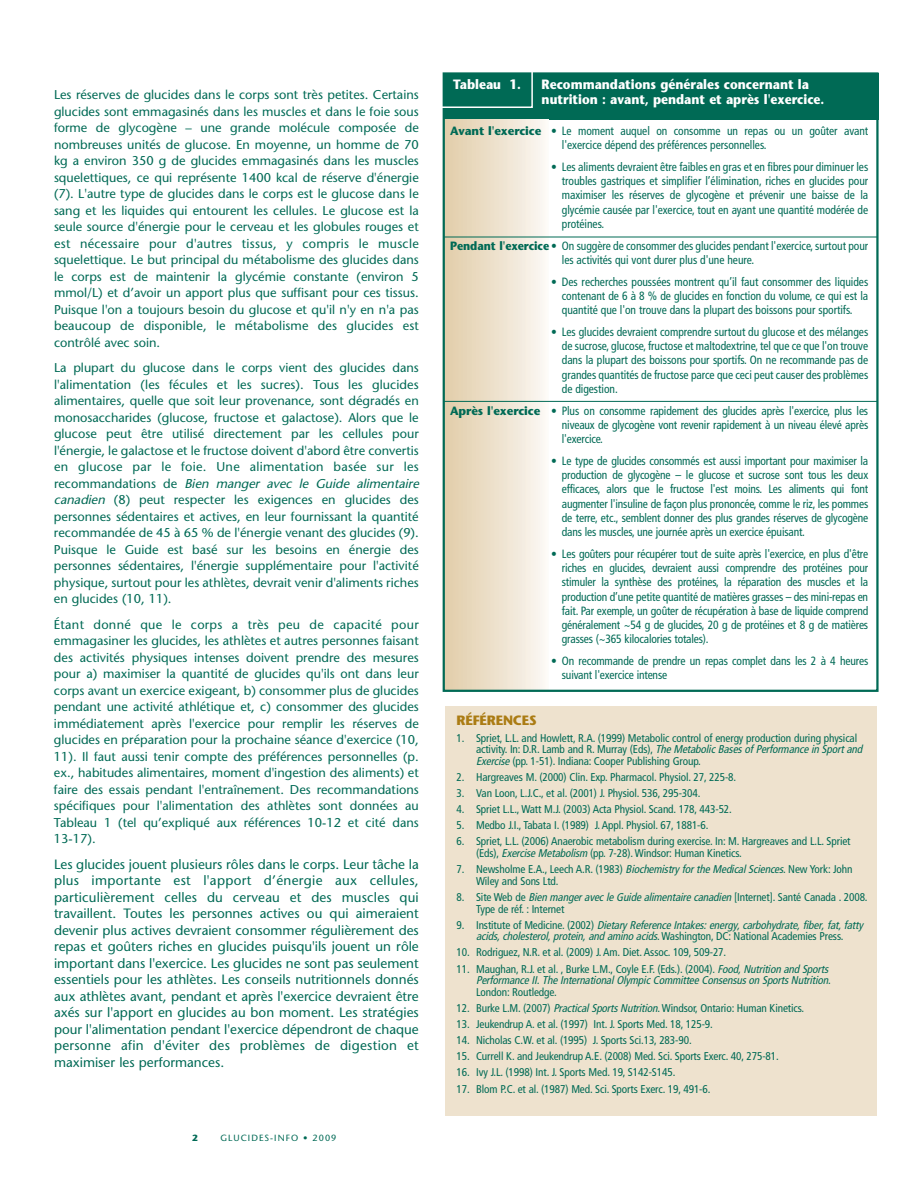
<style>
.page{position:relative;width:918px;height:1188px;background:#fff}
.page>*{position:absolute;margin:0;border:0;box-sizing:border-box;transform-origin:0 0}
.t1{font:500 13.5px/16.5px "Stone Sans Std";letter-spacing:.005em;color:#006a55;text-align:justify}
.t2{font:700 13.5px/15px "Stone Sans Std";color:#fff;scale:.9 1}
.t3{font:700 13.5px "Stone Sans Std";letter-spacing:-.015em;color:#ab7c14}
.t4{font:500 12.75px/16.5px "Stone Sans Std";color:#006a55;text-align:justify}
.t5{font:condensed 12px/14.2px "Frutiger LT Std";letter-spacing:-.005em;color:#006a55;text-align:justify;scale:.96 1}
.t6{font:condensed 11.25px/11.7px "Frutiger LT Std";letter-spacing:-.01em;color:#006a55}
.t7{font:italic condensed 11.25px/11.7px "Frutiger LT Std";letter-spacing:-.01em;color:#006a55;text-align:center}
.t8{font:500 9px "Stone Sans Std";letter-spacing:.115em;color:#006a55}
.t9{font:700 9px "Stone Sans Std";color:#006a55}
.s1{font-style:italic}
.s2{font-family:"Stone Sans Std";font-weight:700;font-stretch:normal}
.s3{font-style:normal}
</style>
<div class="page">
<div style="left:444px;top:73px;width:435px;height:47px;background:#006a55"></div>
<div style="left:444px;top:119px;width:105px;height:572px;background:linear-gradient(to right,#e1cca8,#fbf9f5)"></div>
<hr style="left:444px;top:401px;width:434px;height:1px;background:#006a55">
<hr style="left:443px;top:237px;width:435px;height:1px;background:#006a55">
<div style="left:443px;top:72px;width:436px;height:620px;border:2px solid #006a55"></div>
<div style="left:435px;top:58px;width:98px;height:50px;border:2px solid #fff"></div>
<div style="left:446px;top:706px;width:431px;height:410px;background:#eee2ce"></div>
<p class="t4" style="left:54px;top:88px;width:366px">Les réserves de glucides dans le corps sont très petites. Certains glucides sont emmagasinés dans les muscles et dans le foie sous forme de glycogène – une grande molécule composée de nombreuses unités de glucose. En moyenne, un homme de 70 kg a environ 350 g de glucides emmagasinés dans les muscles squelettiques, ce qui représente 1400 kcal de réserve d'énergie (7). L'autre type de glucides dans le corps est le glucose dans le sang et les liquides qui entourent les cellules. Le glucose est la seule source d'énergie pour le cerveau et les globules rouges et est nécessaire pour d'autres tissus, y compris le muscle squelettique. Le but principal du métabolisme des glucides dans le corps est de maintenir la glycémie constante (environ 5 mmol/L) et d’avoir un apport plus que suffisant pour ces tissus.<br>Puisque l'on a toujours besoin du glucose et qu'il n'y en n'a pas beaucoup de disponible, le métabolisme des glucides est contrôlé avec soin.</p>
<p class="t4" style="left:54px;top:361px;width:369px;text-align:left">La plupart du glucose dans le corps vient des glucides dans l'alimentation (les fécules et les sucres). Tous les glucides alimentaires, quelle que soit leur provenance, sont dégradés en monosaccharides (glucose, fructose et galactose). Alors que le glucose peut être utilisé directement par les cellules pour l'énergie, le galactose et le fructose doivent d'abord être convertis en glucose par le foie. Une alimentation basée sur les re c o m m a n d a t i o n s d e <span class="s1">Bien manger avec le Guide alimentaire canadien</span> (8) peut respecter les exigences en glucides des personnes sédentaires et actives, en leur fournissant la quantité recommandée de 45 à 65 % de l'énergie venant des glucides (9).<br>Puisque le Guide est basé sur les besoins en énergie des personnes sédentaires, l'énergie supplémentaire pour l'activité physique, surtout pour les athlètes, devrait venir d'aliments riches en glucides (10, 11).</p>
<p class="t4" style="left:54px;top:618px;width:366px">Étant donné que le corps a très peu de capacité pour emmagasiner les glucides, les athlètes et autres personnes faisant des activités physiques intenses doivent prendre des mesures pour a) maximiser la quantité de glucides qu'ils ont dans leur corps avant un exercice exigeant, b) consommer plus de glucides pendant une activité athlétique et, c) consommer des glucides immédiatement après l'exercice pour remplir les réserves de glucides en préparation pour la prochaine séance d'exercice (10, 11). Il faut aussi tenir compte des préférences personnelles (p. ex., habitudes alimentaires, moment d'ingestion des aliments) et faire des essais pendant l'entraînement. Des recommandations spécifiques pour l'alimentation des athlètes sont données au Tableau 1 (tel qu’expliqué aux références 10-12 et cité dans 13-17).</p>
<p class="t1" style="left:54px;top:857px;width:366px">Les glucides jouent plusieurs rôles dans le corps. Leur tâche la plus importante est l'apport d’énergie aux cellules, particulièrement celles du cerveau et des muscles qui travaillent. Toutes les personnes actives ou qui aimeraient devenir plus actives devraient consommer régulièrement des repas et goûters riches en glucides puisqu'ils jouent un rôle important dans l'exercice. Les glucides ne sont pas seulement essentiels pour les athlètes. Les conseils nutritionnels donnés aux athlètes avant, pendant et après l'exercice devraient être axés sur l'apport en glucides au bon moment. Les stratégies pour l'alimentation pendant l'exercice dépendront de chaque personne afin d'éviter des problèmes de digestion et maximiser les performances.</p>
<p class="t9" style="left:192px;top:1134px;width:7px">2</p>
<p class="t8" style="left:220px;top:1134px;width:117px">GLUCIDES-INFO • 2009</p>
<p class="t2" style="left:453px;top:78px;width:77px">Tableau 1.</p>
<p class="t2" style="left:542px;top:78px;width:316px">Recommandations générales concernant la nutrition : avant, pendant et après l'exercice.</p>
<p class="t5" style="left:562px;top:125px;width:321px;text-indent:-112px"><span class="s2">Avant l'exercice</span> • Le moment auquel on consomme un repas ou un goûter avant l'exercice dépend des préférences personnelles.</p>
<p class="t5" style="left:562px;top:161px;width:321px;text-indent:-11px">• Les aliments devraient être faibles en gras et en fibres pour diminuer les troubles gastriques et simplifier l’élimination, riches en glucides pour maximiser les réserves de glycogène et prévenir une baisse de la glycémie causée par l'exercice, tout en ayant une quantité modérée de protéines.</p>
<p class="t5" style="left:450px;top:239px;width:437px;text-align:center"><span class="s2">Pendant l'exercice</span> • On suggère de consommer des glucides pendant l'exercice, surtout pour les activités qui vont durer plus d'une heure.</p>
<p class="t5" style="left:562px;top:275px;width:321px;text-indent:-11px">• Des recherches poussées montrent qu’il faut consommer des liquides contenant de 6 à 8 % de glucides en fonction du volume, ce qui est la quantité que l'on trouve dans la plupart des boissons pour sportifs.</p>
<p class="t5" style="left:562px;top:326px;width:321px;text-indent:-11px">• Les glucides devraient comprendre surtout du glucose et des mélanges de sucrose, glucose, fructose et maltodextrine, tel que ce que l'on trouve dans la plupart des boissons pour sportifs. On ne recommande pas de grandes quantités de fructose parce que ceci peut causer des problèmes de digestion.</p>
<p class="t5" style="left:562px;top:404px;width:321px;text-indent:-112px"><span class="s2">Après l'exercice</span> • Plus on consomme rapidement des glucides après l'exercice, plus les niveaux de glycogène vont revenir rapidement à un niveau élevé après l'exercice.</p>
<p class="t5" style="left:562px;top:455px;width:321px;text-indent:-11px">• Le type de glucides consommés est aussi important pour maximiser la production de glycogène – le glucose et sucrose sont tous les deux efficaces, alors que le fructose l'est moins. Les aliments qui font augmenter l'insuline de façon plus prononcée, comme le riz, les pommes de terre, etc., semblent donner des plus grandes réserves de glycogène dans les muscles, une journée après un exercice épuisant.</p>
<p class="t5" style="left:562px;top:548px;width:321px;text-indent:-11px">• Les goûters pour récupérer tout de suite après l'exercice, en plus d'être riches en glucides, devraient aussi comprendre des protéines pour stimuler la synthèse des protéines, la réparation des muscles et la production d’une petite quantité de matières grasses – des mini-repas en fait. Par exemple, un goûter de récupération à base de liquide comprend généralement ~54 g de glucides, 20 g de protéines et 8 g de matières grasses (~365 kilocalories totales).</p>
<p class="t5" style="left:562px;top:655px;width:321px;text-indent:-11px">• On recommande de prendre un repas complet dans les 2 à 4 heures suivant l'exercice intense</p>
<p class="t3" style="left:457px;top:716px;width:82px">RÉFÉRENCES</p>
<p class="t6" style="left:476px;top:733px;width:390px;text-indent:-19px">1. Spriet, L.L. and Howlett, R.A. (1999) Metabolic control of energy production during physical a c t i v i ty. I n : D. R . L a m b a n d R . M u r r a y ( E d s ) , <span class="s1">The MetabolicBasesof Performance in Sportand<br>Exercise</span>(pp. 1-51). Indiana: Cooper Publishing Group.</p>
<p class="t6" style="left:457px;top:772px;width:281px">2. Hargreaves M. (2000) Clin. Exp. Pharmacol. Physiol. 27, 225-8.</p>
<p class="t6" style="left:457px;top:788px;width:245px">3. Van Loon, L.J.C., et al. (2001) J. Physiol. 536, 295-304.</p>
<p class="t6" style="left:457px;top:804px;width:277px">4. Spriet L.L., Watt M.J. (2003) Acta Physiol. Scand. 178, 443-52.</p>
<p class="t6" style="left:457px;top:820px;width:253px">5. Medbo J.I., Tabata I. (1989) J. Appl. Physiol. 67, 1881-6.</p>
<p class="t6" style="left:476px;top:837px;width:376px;text-indent:-19px">6. Spriet, L.L. (2006) Anaerobic metabolism during exercise. In: M. Hargreaves and L.L. Spriet (Eds), <span class="s1">Exercise Metabolism</span>(pp. 7-28). Windsor: Human Kinetics.</p>
<p class="t6" style="left:476px;top:864px;width:378px;text-indent:-20px">7. Newsholme E.A., Leech A.R. (1983) <span class="s1">Biochemistry forthe MedicalSciences</span>. New York: John<br>Wiley and Sons Ltd.</p>
<p class="t6" style="left:476px;top:892px;width:393px;text-indent:-20px">8 . S i t e We b d e <span class="s1">Bien mangeravecle Guide alimentaire canadien</span> [ I n t e r n e t ] . S a n t é C a n a d a . 2 0 0 8 .<br>Type de réf. : Internet</p>
<p class="t7" style="left:457px;top:920px;width:408px"><span class="s3">9 . I n s t i t u t e o f M e d i c i n e . ( 2 0 0 2 )</span> Dietary Reference Intakes:energy,carbohydrate,fiber,fat,fatty acids,cholesterol,protein,and amino acids<span class="s3">. Wa s h i n g t o n , D C : N a t i o n a l A c a d e m i e s P r e s s .</span></p>
<p class="t6" style="left:457px;top:948px;width:271px">10. Rodriguez, N.R. et al. (2009) J. Am. Diet. Assoc. 109, 509-27.</p>
<p class="t7" style="left:476px;top:964px;width:356px;text-align:justify;text-indent:-19px"><span class="s3">11. Maughan, R.J. et al. , Burke L.M., Coyle E.F. (Eds.). (2004).</span> Food,Nutrition and Sports Performance II.The InternationalOlympicCommittee Consensuson SportsNutrition<span class="s3">.<br>London: Routledge.</span></p>
<p class="t6" style="left:457px;top:1003px;width:349px">12. Burke L.M. (2007) <span class="s1">PracticalSportsNutrition</span>. Windsor, Ontario: Human Kinetics.</p>
<p class="t6" style="left:457px;top:1019px;width:258px">13. Jeukendrup A. et al. (1997) Int. J. Sports Med. 18, 125-9.</p>
<p class="t6" style="left:457px;top:1035px;width:237px">14. Nicholas C.W. et al. (1995) J. Sports Sci.13, 283-90.</p>
<p class="t6" style="left:457px;top:1051px;width:324px">15. Currell K. and Jeukendrup A.E. (2008) Med. Sci. Sports Exerc. 40, 275-81.</p>
<p class="t6" style="left:457px;top:1068px;width:220px">16. Ivy J.L. (1998) Int. J. Sports Med. 19, S142-S145.</p>
<p class="t6" style="left:457px;top:1084px;width:255px">17. Blom P.C. et al. (1987) Med. Sci. Sports Exerc. 19, 491-6.</p>
</div>
